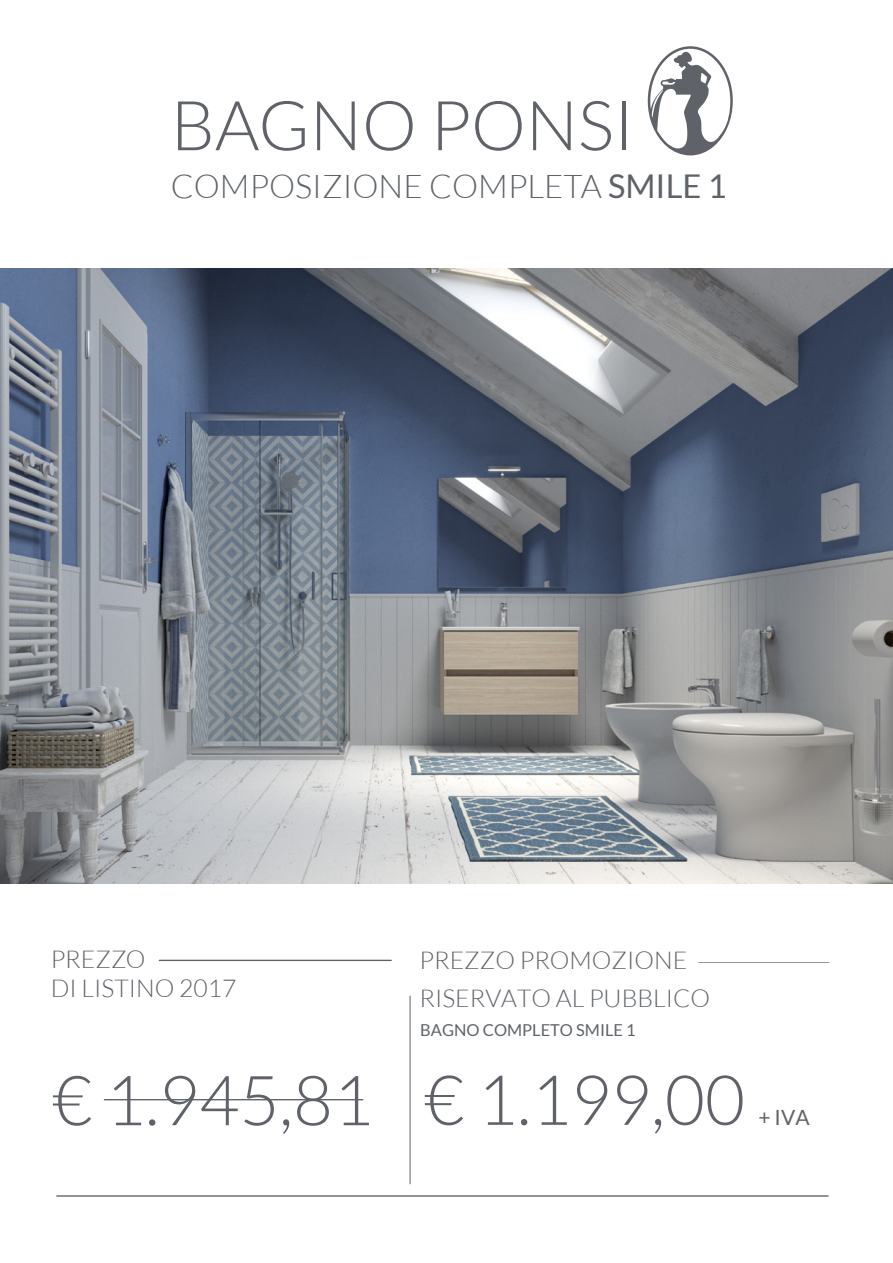
<style>
.page{position:relative;width:893px;height:1263px;background:#fff}
.page>*{position:absolute;margin:0;border:0;box-sizing:border-box;transform-origin:0 0}
.t1{font:300 69.15px "Lato";color:#5f6369}
.t2{font:300 68.85px "Lato";color:#5f6369}
.t3{font:300 32.7px "Lato";color:#5f6369}
.t4{font:300 24.6px/38.5px "Lato";color:#5f6369}
.t5{font:21px "Lato";color:#5f6369}
.t6{font:16.5px "Lato";color:#5f6369}
.s1{font-weight:400}
</style>
<div class="page">
<img style="left:0;top:268px;width:893px;height:615px">
<svg style="left:648px;top:46px;width:85px;height:109px"></svg>
<hr style="left:409px;top:996px;width:2px;height:187px;background:#5f6369">
<hr style="left:104px;top:1099px;width:259px;height:1px;background:#5f6369">
<hr style="left:57px;top:1195px;width:771px;height:2px;background:#5f6369">
<hr style="left:699px;top:962px;width:130px;height:1px;background:#5f6369">
<hr style="left:159px;top:960px;width:232px;height:1px;background:#5f6369">
<p class="t2" style="left:171px;top:89px;width:465px">BAGNO PONSI</p>
<p class="t3" style="left:171px;top:169px;width:557px">COMPOSIZIONE COMPLETA <span class="s1">SMILE 1</span></p>
<p class="t4" style="left:51px;top:940px;width:96px">PREZZO</p>
<p class="t4" style="left:51px;top:969px;width:187px">DI LISTINO 2017</p>
<p class="t4" style="left:419px;top:941px;width:292px">PREZZO PROMOZIONE<br>RISERVATO AL PUBBLICO</p>
<p class="t6" style="left:420px;top:1021px;width:217px">BAGNO COMPLETO SMILE 1</p>
<p class="t1" style="left:52px;top:1063px;width:323px">€ 1.945,81</p>
<p class="t1" style="left:424px;top:1063px;width:323px">€ 1.199,00</p>
<p class="t5" style="left:758px;top:1105px;width:53px">+ IVA</p>
</div>
